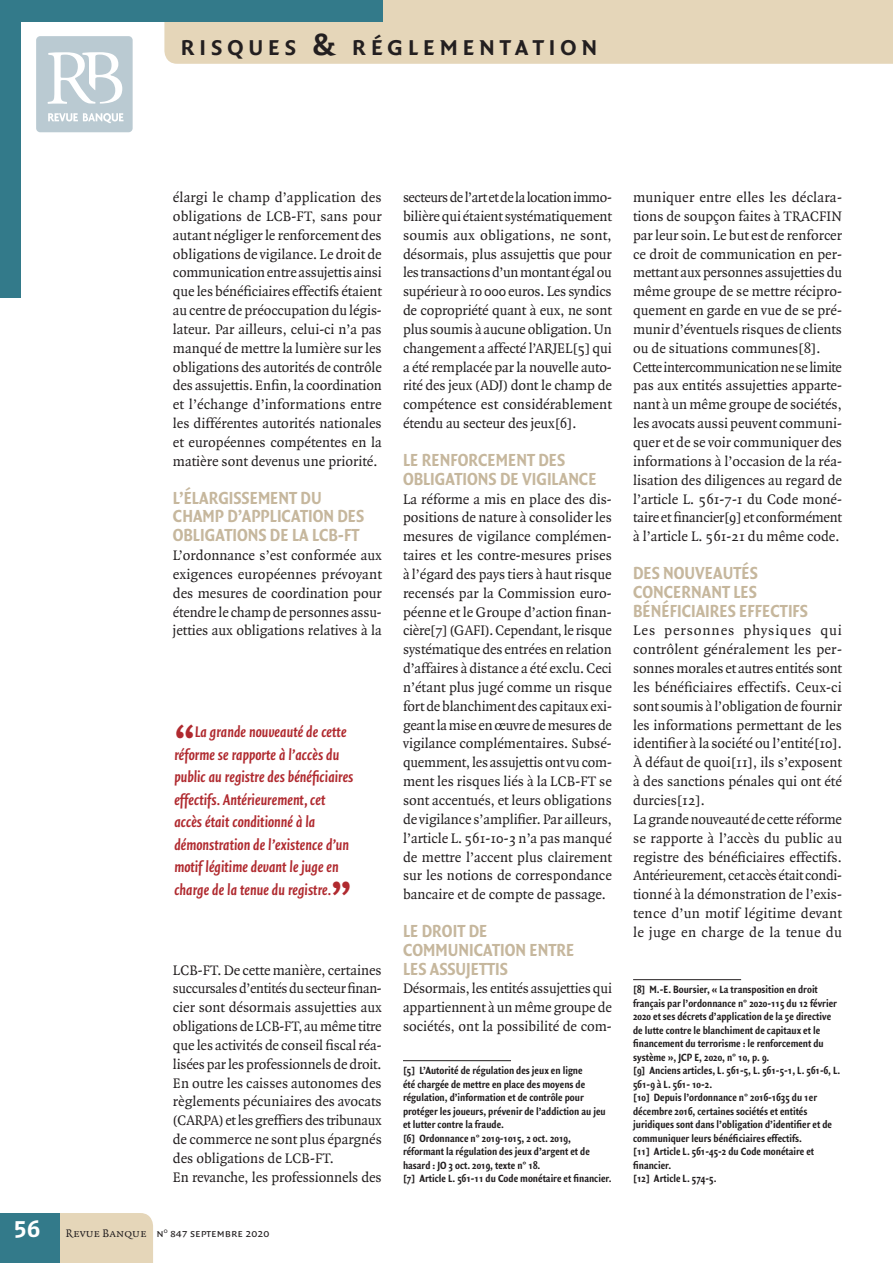
<style>
.page{position:relative;width:893px;height:1263px;background:#fff}
.page>*{position:absolute;margin:0;border:0;box-sizing:border-box;transform-origin:0 0}
.t1{font:700 45px "Quadraat Sans Con";color:#b02a2f}
.t2{font:700 23.1px "Quadraat Sans";letter-spacing:.215em;color:#231f20}
.intertitre_1{font:700 18.75px/18.9px "Quadraat Sans Con";color:#c6b79d}
.t3{font:italic 700 16.5px/22.5px "Quadraat Sans Con";color:#b02a2f}
.para{font:14.85px/18.9px "Quadraat";color:#231f20;text-align:justify}
.t4{font:11.85px "Quadraat Sans Caps";color:#231f20}
.note_bas_de_page{font:700 11.25px/13.5px "Quadraat Sans Con";color:#231f20}
.s1{font-size:33px}
.s2{font-family:"Fago No Bold Lf Caps";font-size:24px;color:#fff}
.s3{font-family:"Quadraat Small Caps"}
</style>
<div class="page">
<div style="left:60px;top:1213px;width:93px;height:50px;background:#e5d6b9"></div>
<div style="left:164px;top:0;width:729px;height:64px;background:#e5d6b9"></div>
<div style="left:0;top:0;width:21px;height:298px;background:#337a8a"></div>
<div style="left:0;top:0;width:383px;height:21px;background:#337a8a"></div>
<div style="left:0;top:1213px;width:60px;height:50px;background:#337a8a"></div>
<div style="left:36px;top:36px;width:97px;height:96px;background:#bacad2;border-radius:4px"></div>
<svg style="left:47px;top:52px;width:75px;height:52px"></svg>
<svg style="left:48px;top:113px;width:76px;height:10px"></svg>
<hr style="left:403px;top:1060px;width:108px;height:1px;background:#231f20">
<hr style="left:633px;top:979px;width:108px;height:1px;background:#231f20">
<h2 class="t2" style="left:181px;top:34px;width:418px">RISQUES <span class="s1">&amp;</span> RÉGLEMENTATION</h2>
<p class="para" style="left:173px;top:188px;width:210px">élargi le champ d’application des obligations de LCB-FT, sans pour autant négliger le renforcement des obligations de vigilance. Le droit de communication entre assujettis ainsi que les bénéficiaires effectifs étaient au centre de préoccupation du légis&shy;lateur. Par ailleurs, celui-ci n’a pas manqué de mettre la lumière sur les obligations des autorités de contrôle des assujettis. Enfin, la coordination et l’échange d’informations entre les différentes autorités nationales et européennes compétentes en la matière sont devenus une priorité.</p>
<p class="intertitre_1" style="left:173px;top:488px;width:193px">L’ÉLARGISSEMENT DU<br>CHAMP D’APPLICATION DES<br>OBLIGATIONS DE LA LCB-FT</p>
<p class="para" style="left:173px;top:546px;width:210px">L’ordonnance s’est conformée aux exigences européennes prévoyant des mesures de coordination pour étendre le champ de personnes assu&shy;jetties aux obligations relatives à la</p>
<p class="t1" style="left:174px;top:713px;width:22px">“</p>
<p class="t3" style="left:174px;top:721px;width:181px;text-indent:21px">La grande nouveauté de cette réforme se rapporte à l’accès du public au registre des bénéficiaires effectifs. Antérieurement, cet accès était conditionné à la démonstration de l’existence d’un motif légitime devant le juge en charge de la tenue du registre.</p>
<p class="t1" style="left:331px;top:870px;width:22px">”</p>
<p class="para" style="left:173px;top:961px;width:210px">LCB-FT. De cette manière, certaines succursales d’entités du secteur finan&shy;cier sont désormais assujetties aux obligations de LCB-FT, au même titre que les activités de conseil fiscal réa&shy;lisées par les professionnels de droit.<br>En outre les caisses autonomes des règlements pécuniaires des avocats (CARPA) et les greffiers des tribunaux de commerce ne sont plus épargnés des obligations de LCB-FT.</p>
<p class="para" style="left:173px;top:1168px;width:210px">En revanche, les professionnels des</p>
<p class="t4" style="left:14px;top:1226px;width:257px"><span class="s2">56</span> <span class="s3">Revue Banque</span> n<sup>o</sup> 847 septembre 2020</p>
<p class="para" style="left:403px;top:188px;width:210px">secteurs de l’art et de la location immo&shy;bilière qui étaient systématiquement soumis aux obligations, ne sont, désormais, plus assujettis que pour les transactions d’un montant égal ou supérieur à 10 000 euros. Les syndics de copropriété quant à eux, ne sont plus soumis à aucune obligation. Un changement a affecté l’ARJEL[5] qui a été remplacée par la nouvelle auto&shy;rité des jeux (ADJ) dont le champ de compétence est considérablement étendu au secteur des jeux[6].</p>
<p class="intertitre_1" style="left:403px;top:451px;width:195px">LE RENFORCEMENT DES<br>OBLIGATIONS DE VIGILANCE</p>
<p class="para" style="left:403px;top:490px;width:210px">La réforme a mis en place des dis&shy;positions de nature à consolider les mesures de vigilance complémen&shy;taires et les contre-mesures prises à l’égard des pays tiers à haut risque recensés par la Commission euro&shy;péenne et le Groupe d’action finan&shy;cière[7] (GAFI). Cependant, le risque systématique des entrées en relation d’affaires à distance a été exclu. Ceci n’étant plus jugé comme un risque fort de blanchiment des capitaux exi&shy;geant la mise en œuvre de mesures de vigilance complémentaires. Subsé&shy;quemment, les assujettis ont vu com&shy;ment les risques liés à la LCB-FT se sont accentués, et leurs obligations de vigilance s’amplifier. Par ailleurs, l’article L. 561-10-3 n’a pas manqué de mettre l’accent plus clairement sur les notions de correspondance bancaire et de compte de passage.</p>
<p class="intertitre_1" style="left:403px;top:922px;width:173px">LE DROIT DE<br>COMMUNICATION ENTRE<br>LES ASSUJETTIS</p>
<p class="para" style="left:403px;top:980px;width:210px">Désormais, les entités assujetties qui appartiennent à un même groupe de sociétés, ont la possibilité de com-</p>
<p class="note_bas_de_page" style="left:403px;top:1064px;width:204px">[5] L’Autorité de régulation des jeux en ligne<br>été chargée de mettre en place des moyens de régulation, d’information et de contrôle pour protéger les joueurs, prévenir de l’addiction au jeu et lutter contre la fraude.</p>
<p class="note_bas_de_page" style="left:403px;top:1131px;width:188px">[6] Ordonnance n° 2019-1015, 2 oct. 2019, réformant la régulation des jeux d’argent et de hasard : JO 3 oct. 2019, texte n° 18.</p>
<p class="note_bas_de_page" style="left:403px;top:1172px;width:210px">[7] Article L. 561-11 du Code monétaire et financier.</p>
<p class="para" style="left:633px;top:188px;width:210px">muniquer entre elles les déclara&shy;tions de soupçon faites à TRACFIN par leur soin. Le but est de renforcer ce droit de communication en per&shy;mettant aux personnes assujetties du même groupe de se mettre récipro&shy;quement en garde en vue de se pré&shy;munir d’éventuels risques de clients ou de situations communes[8].</p>
<p class="para" style="left:633px;top:358px;width:210px">Cette intercommunication ne se limite pas aux entités assujetties apparte&shy;nant à un même groupe de sociétés, les avocats aussi peuvent communi&shy;quer et de se voir communiquer des informations à l’occasion de la réa&shy;lisation des diligences au regard de l’article L. 561-7-1 du Code moné&shy;taire et financier[9] et conformément à l’article L. 561-21 du même code.</p>
<p class="intertitre_1" style="left:633px;top:564px;width:176px">DES NOUVEAUTÉS<br>CONCERNANT LES<br>BÉNÉFICIAIRES EFFECTIFS</p>
<p class="para" style="left:633px;top:622px;width:210px">Les personnes physiques qui contrôlent généralement les per&shy;sonnes morales et autres entités sont les bénéficiaires effectifs. Ceux-ci sont soumis à l’obligation de fournir les informations permettant de les identifier à la société ou l’entité[10].<br>À défaut de quoi[11], ils s’exposent à des sanctions pénales qui ont été durcies[12].</p>
<p class="para" style="left:633px;top:810px;width:210px">La grande nouveauté de cette réforme se rapporte à l’accès du public au registre des bénéficiaires effectifs.<br>Antérieurement, cet accès était condi&shy;tionné à la démonstration de l’exis&shy;tence d’un motif légitime devant le juge en charge de la tenue du</p>
<p class="note_bas_de_page" style="left:633px;top:983px;width:205px">[8] M.-E. Boursier, « La transposition en droit français par l’ordonnance n° 2020-115 du 12 février 2020 et ses décrets d’application de la 5e directive de lutte contre le blanchiment de capitaux et le financement du terrorisme : le renforcement du système », JCP E, 2020, n° 10, p. 9.</p>
<p class="note_bas_de_page" style="left:633px;top:1064px;width:209px">[9] Anciens articles, L. 561-5, L. 561-5-1, L. 561-6, L.<br>561-9 à L. 561- 10-2.</p>
<p class="note_bas_de_page" style="left:633px;top:1091px;width:200px">[10] Depuis l’ordonnance n° 2016-1635 du 1er décembre 2016, certaines sociétés et entités juridiques sont dans l’obligation d’identifier et de communiquer leurs bénéficiaires effectifs.</p>
<p class="note_bas_de_page" style="left:633px;top:1145px;width:183px">[11] Article L. 561-45-2 du Code monétaire et financier.</p>
<p class="note_bas_de_page" style="left:633px;top:1172px;width:85px">[12] Article L. 574-5.</p>
</div>
